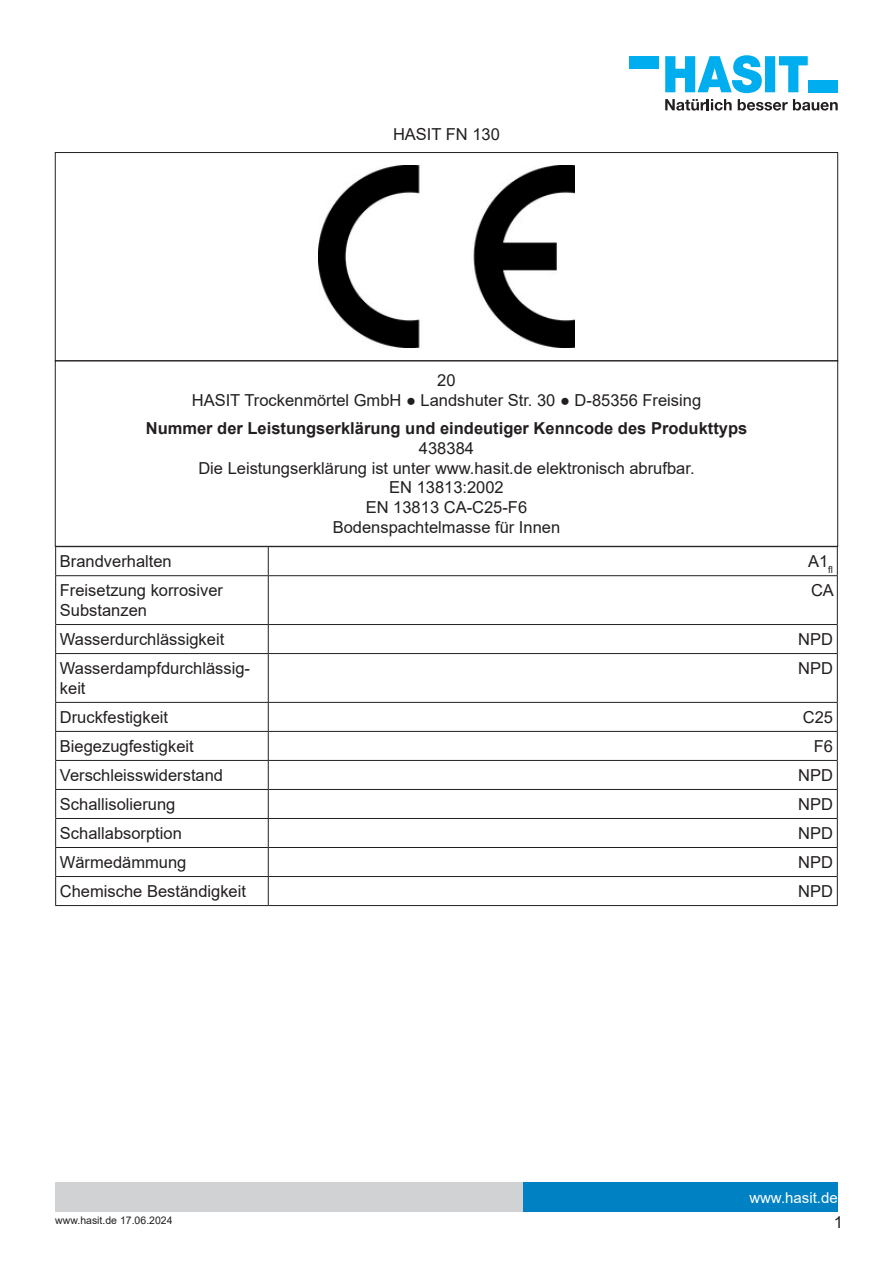
<style>
.page{position:relative;width:893px;height:1263px;background:#fff}
.page>*{position:absolute;margin:0;border:0;box-sizing:border-box;transform-origin:0 0}
.t1{font:16.5px/19.8px "Arial";color:#231f20;text-align:center}
.t2{font:700 16.5px "Arial";color:#231f20}
.t3{font:15px "Arial";color:#fff}
.t4{font:10.5px "Arial";color:#231f20}
</style>
<div class="page">
<div style="left:523px;top:1182px;width:315px;height:30px;background:#0081c3"></div>
<div style="left:55px;top:1182px;width:468px;height:30px;background:#d1d2d4"></div>
<svg style="left:665px;top:55px;width:143px;height:38px"></svg>
<div style="left:629px;top:56px;width:30px;height:13px;background:#00aeef"></div>
<div style="left:808px;top:80px;width:30px;height:12px;background:#00aeef"></div>
<svg style="left:665px;top:99px;width:67px;height:12px"></svg>
<svg style="left:738px;top:99px;width:100px;height:12px"></svg>
<img style="left:319px;top:166px;width:255px;height:181px">
<div style="left:55px;top:360px;width:783px;height:187px;border:1px solid #231f20"></div>
<hr style="left:55px;top:546px;width:213px;height:1px;background:#231f20">
<svg style="left:55px;top:547px;width:1px;height:28px"></svg>
<hr style="left:268px;top:546px;width:570px;height:1px;background:#231f20">
<svg style="left:268px;top:547px;width:1px;height:28px"></svg>
<svg style="left:837px;top:547px;width:1px;height:28px"></svg>
<hr style="left:55px;top:575px;width:213px;height:1px;background:#231f20">
<hr style="left:55px;top:576px;width:1px;height:48px;background:#231f20">
<hr style="left:268px;top:575px;width:570px;height:1px;background:#231f20">
<hr style="left:268px;top:576px;width:1px;height:48px;background:#231f20">
<hr style="left:837px;top:576px;width:1px;height:48px;background:#231f20">
<svg style="left:55px;top:624px;width:1px;height:29px"></svg>
<svg style="left:268px;top:625px;width:1px;height:28px"></svg>
<svg style="left:837px;top:624px;width:1px;height:29px"></svg>
<hr style="left:55px;top:653px;width:213px;height:1px;background:#231f20">
<hr style="left:55px;top:654px;width:1px;height:48px;background:#231f20">
<hr style="left:268px;top:653px;width:570px;height:1px;background:#231f20">
<hr style="left:268px;top:654px;width:1px;height:48px;background:#231f20">
<hr style="left:837px;top:654px;width:1px;height:48px;background:#231f20">
<hr style="left:55px;top:731px;width:213px;height:1px;background:#231f20">
<hr style="left:268px;top:731px;width:570px;height:1px;background:#231f20">
<hr style="left:55px;top:789px;width:213px;height:1px;background:#231f20">
<hr style="left:268px;top:789px;width:570px;height:1px;background:#231f20">
<hr style="left:55px;top:847px;width:213px;height:1px;background:#231f20">
<hr style="left:268px;top:847px;width:570px;height:1px;background:#231f20">
<svg style="left:55px;top:702px;width:1px;height:203px"></svg>
<svg style="left:268px;top:703px;width:1px;height:202px"></svg>
<svg style="left:837px;top:702px;width:1px;height:203px"></svg>
<hr style="left:55px;top:905px;width:213px;height:1px;background:#231f20">
<hr style="left:268px;top:905px;width:570px;height:1px;background:#231f20">
<hr style="left:56px;top:624px;width:212px;height:1px;background:#231f20">
<hr style="left:268px;top:624px;width:569px;height:1px;background:#231f20">
<hr style="left:56px;top:702px;width:212px;height:1px;background:#231f20">
<hr style="left:268px;top:702px;width:569px;height:1px;background:#231f20">
<hr style="left:56px;top:760px;width:212px;height:1px;background:#231f20">
<hr style="left:268px;top:760px;width:569px;height:1px;background:#231f20">
<hr style="left:56px;top:818px;width:212px;height:1px;background:#231f20">
<hr style="left:268px;top:818px;width:569px;height:1px;background:#231f20">
<hr style="left:56px;top:876px;width:212px;height:1px;background:#231f20">
<hr style="left:268px;top:876px;width:569px;height:1px;background:#231f20">
<p class="t1" style="left:393px;top:124px;width:108px">HASIT FN 130</p>
<p class="t1" style="left:192px;top:370px;width:511px">20<br>HASIT Trockenmörtel GmbH ● Landshuter Str. 30 ● D-85356 Freising</p>
<p class="t2" style="left:146px;top:417px;width:603px">Nummer der Leistungserklärung und eindeutiger Kenncode des Produkttyps</p>
<p class="t1" style="left:198px;top:438px;width:498px">438384<br>Die Leistungserklärung ist unter www.hasit.de elektronisch abrufbar.<br>EN 13813:2002<br>EN 13813 CA-C25-F6<br>Bodenspachtelmasse für Innen</p>
<p class="t1" style="left:60px;top:551px;width:113px">Brandverhalten</p>
<p class="t1" style="left:808px;top:551px;width:26px">A1<sub>fl</sub></p>
<p class="t1" style="left:60px;top:580px;width:165px;text-align:left">Freisetzung korrosiver<br>Substanzen</p>
<p class="t1" style="left:811px;top:580px;width:24px">CA</p>
<p class="t1" style="left:60px;top:629px;width:166px">Wasserdurchlässigkeit</p>
<p class="t1" style="left:798px;top:629px;width:36px">NPD</p>
<p class="t1" style="left:60px;top:658px;width:192px;text-align:left">Wasserdampfdurchlässig&shy;keit</p>
<p class="t1" style="left:798px;top:658px;width:36px">NPD</p>
<p class="t1" style="left:60px;top:707px;width:110px">Druckfestigkeit</p>
<p class="t1" style="left:803px;top:707px;width:32px">C25</p>
<p class="t1" style="left:60px;top:736px;width:135px">Biegezugfestigkeit</p>
<p class="t1" style="left:814px;top:736px;width:21px">F6</p>
<p class="t1" style="left:60px;top:765px;width:165px">Verschleisswiderstand</p>
<p class="t1" style="left:798px;top:765px;width:36px">NPD</p>
<p class="t1" style="left:60px;top:794px;width:117px">Schallisolierung</p>
<p class="t1" style="left:798px;top:794px;width:36px">NPD</p>
<p class="t1" style="left:60px;top:823px;width:123px">Schallabsorption</p>
<p class="t1" style="left:798px;top:823px;width:36px">NPD</p>
<p class="t1" style="left:60px;top:852px;width:128px">Wärmedämmung</p>
<p class="t1" style="left:798px;top:852px;width:36px">NPD</p>
<p class="t1" style="left:60px;top:881px;width:188px">Chemische Beständigkeit</p>
<p class="t1" style="left:798px;top:881px;width:36px">NPD</p>
<p class="t4" style="left:55px;top:1213px;width:119px">www.hasit.de 17.06.2024</p>
<p class="t3" style="left:749px;top:1187px;width:90px">www.hasit.de</p>
<p class="t1" style="left:834px;top:1212px;width:11px">1</p>
</div>
